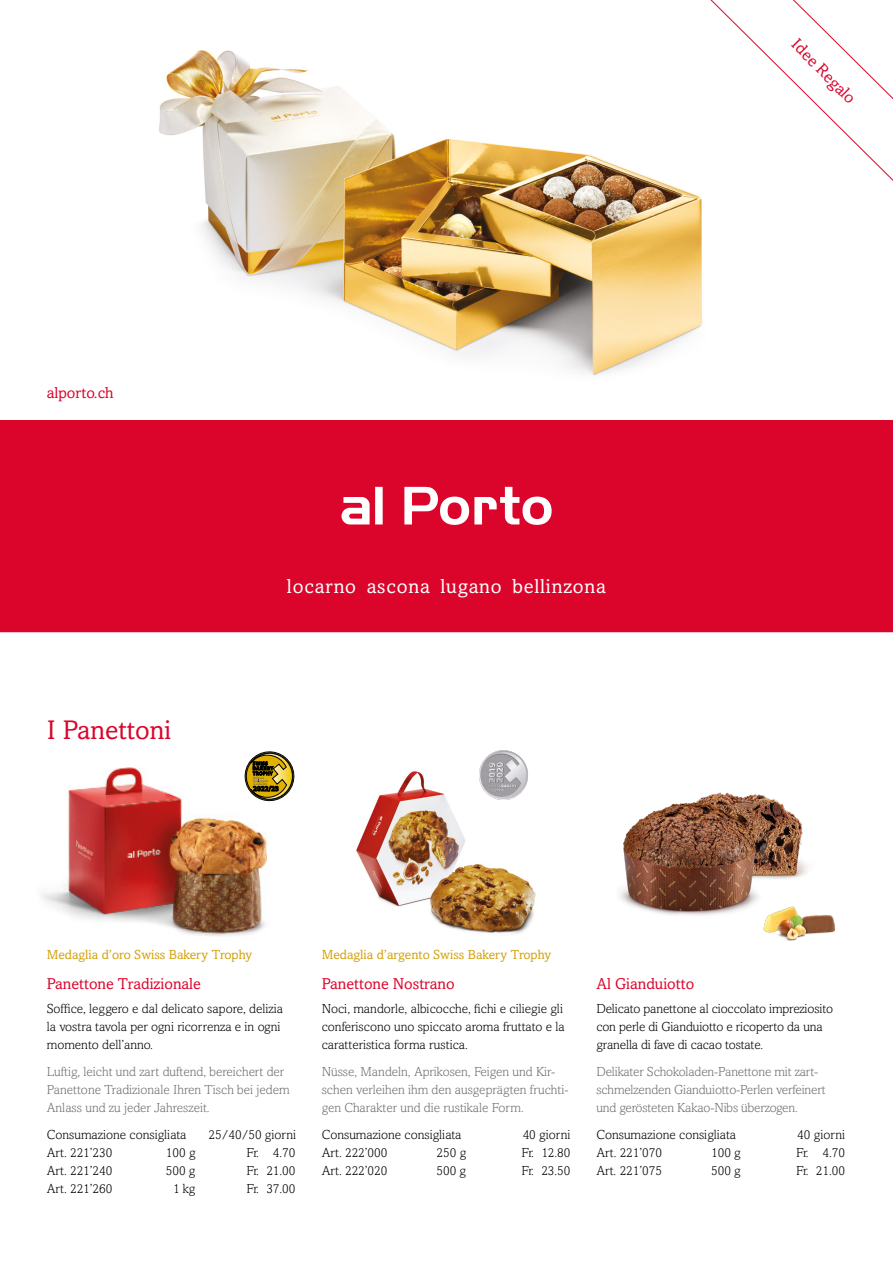
<style>
.page{position:relative;width:893px;height:1263px;background:#fff}
.page>*{position:absolute;margin:0;border:0;box-sizing:border-box;transform-origin:0 0}
.t1{font:27px "Amasis MT Std";color:#db052c}
.t2{font:19.95px "Amasis MT Std";letter-spacing:.04em;color:#fff}
.t3{font:16.5px "Amasis MT Std";color:#db052c}
.t4{font:15.75px "Amasis MT Std";color:#db052c}
.t5{font:300 13.2px/18px "Amasis MT Std";color:#000}
.t6{font:300 13.2px/18px "Amasis MT Std";color:#706f6f}
.t7{font:13.2px "Amasis MT Std";color:#d3a10b}
</style>
<div class="page">
<hr style="left:0;top:631px;width:893px;height:1px;background:#db052c">
<img style="left:159px;top:50px;width:544px;height:326px">
<svg style="left:696px;top:0;width:197px;height:195px"></svg>
<div style="left:0;top:420px;width:893px;height:211px;background:#db052c"></div>
<svg style="left:341px;top:487px;width:211px;height:38px"></svg>
<img style="left:356px;top:771px;width:180px;height:163px">
<img style="left:41px;top:767px;width:226px;height:169px">
<svg style="left:242px;top:751px;width:53px;height:52px"></svg>
<img style="left:478px;top:750px;width:51px;height:50px">
<img style="left:619px;top:792px;width:189px;height:123px">
<img style="left:756px;top:890px;width:80px;height:51px">
<p class="t4" style="left:47px;top:384px;width:68px">alporto.ch</p>
<h1 class="t1" style="left:47px;top:714px;width:126px">I Panettoni</h1>
<h2 class="t2" style="left:287px;top:574px;width:321px">locarno ascona lugano bellinzona</h2>
<p class="t7" style="left:47px;top:947px;width:207px">Medaglia d’oro Swiss Bakery Trophy</p>
<p class="t7" style="left:322px;top:947px;width:231px">Medaglia d’argento Swiss Bakery Trophy</p>
<p class="t3" style="left:801px;top:35px;width:85px;rotate:45deg">Idee Regalo</p>
<p class="t4" style="left:47px;top:974px;width:156px">Panettone Tradizionale</p>
<p class="t5" style="left:47px;top:999px;width:238px">Soffice, leggero e dal delicato sapore, delizia la vostra tavola per ogni ricorrenza e in ogni momento dell’anno.</p>
<p class="t6" style="left:47px;top:1062px;width:244px">Luftig, leicht und zart duftend, bereichert der<br>Panettone Tradizionale Ihren Tisch bei jedem<br>Anlass und zu jeder Jahreszeit.</p>
<p class="t5" style="left:47px;top:1125px;width:141px">Consumazione consigliata</p>
<p class="t5" style="left:209px;top:1125px;width:89px">25/40/50 giorni</p>
<p class="t5" style="left:47px;top:1143px;width:67px">Art. 221’230</p>
<p class="t5" style="left:166px;top:1143px;width:31px">100 g</p>
<p class="t5" style="left:247px;top:1143px;width:50px">Fr. 4.70</p>
<p class="t5" style="left:47px;top:1161px;width:67px">Art. 221’240</p>
<p class="t5" style="left:166px;top:1161px;width:31px">500 g</p>
<p class="t5" style="left:247px;top:1161px;width:50px">Fr. 21.00</p>
<p class="t5" style="left:47px;top:1179px;width:67px">Art. 221’260</p>
<p class="t5" style="left:173px;top:1179px;width:24px">1 kg</p>
<p class="t5" style="left:247px;top:1179px;width:50px">Fr. 37.00</p>
<p class="t4" style="left:322px;top:974px;width:134px">Panettone Nostrano</p>
<p class="t5" style="left:322px;top:999px;width:245px">Noci, mandorle, albicocche, fichi e ciliegie gli conferiscono uno spiccato aroma fruttato e la caratteristica forma rustica.</p>
<p class="t6" style="left:322px;top:1062px;width:248px">Nüsse, Mandeln, Aprikosen, Feigen und Kir&shy;schen verleihen ihm den ausgeprägten fruchti&shy;gen Charakter und die rustikale Form.</p>
<p class="t5" style="left:322px;top:1125px;width:141px">Consumazione consigliata</p>
<p class="t5" style="left:523px;top:1125px;width:49px">40 giorni</p>
<p class="t5" style="left:322px;top:1143px;width:67px">Art. 222’000</p>
<p class="t5" style="left:437px;top:1143px;width:31px">250 g</p>
<p class="t5" style="left:522px;top:1143px;width:50px">Fr. 12.80</p>
<p class="t5" style="left:322px;top:1161px;width:67px">Art. 222’020</p>
<p class="t5" style="left:437px;top:1161px;width:31px">500 g</p>
<p class="t5" style="left:522px;top:1161px;width:50px">Fr. 23.50</p>
<p class="t4" style="left:596px;top:974px;width:99px">Al Gianduiotto</p>
<p class="t5" style="left:596px;top:999px;width:238px">Delicato panettone al cioccolato impreziosito con perle di Gianduiotto e ricoperto da una granella di fave di cacao tostate.</p>
<p class="t6" style="left:596px;top:1062px;width:231px">Delikater Schokoladen-Panettone mit zart&shy;schmelzenden Gianduiotto-Perlen verfeinert und gerösteten Kakao-Nibs überzogen.</p>
<p class="t5" style="left:596px;top:1125px;width:141px">Consumazione consigliata</p>
<p class="t5" style="left:797px;top:1125px;width:49px">40 giorni</p>
<p class="t5" style="left:596px;top:1143px;width:67px">Art. 221’070</p>
<p class="t5" style="left:711px;top:1143px;width:31px">100 g</p>
<p class="t5" style="left:796px;top:1143px;width:50px">Fr. 4.70</p>
<p class="t5" style="left:596px;top:1161px;width:67px">Art. 221’075</p>
<p class="t5" style="left:711px;top:1161px;width:31px">500 g</p>
<p class="t5" style="left:796px;top:1161px;width:50px">Fr. 21.00</p>
</div>
